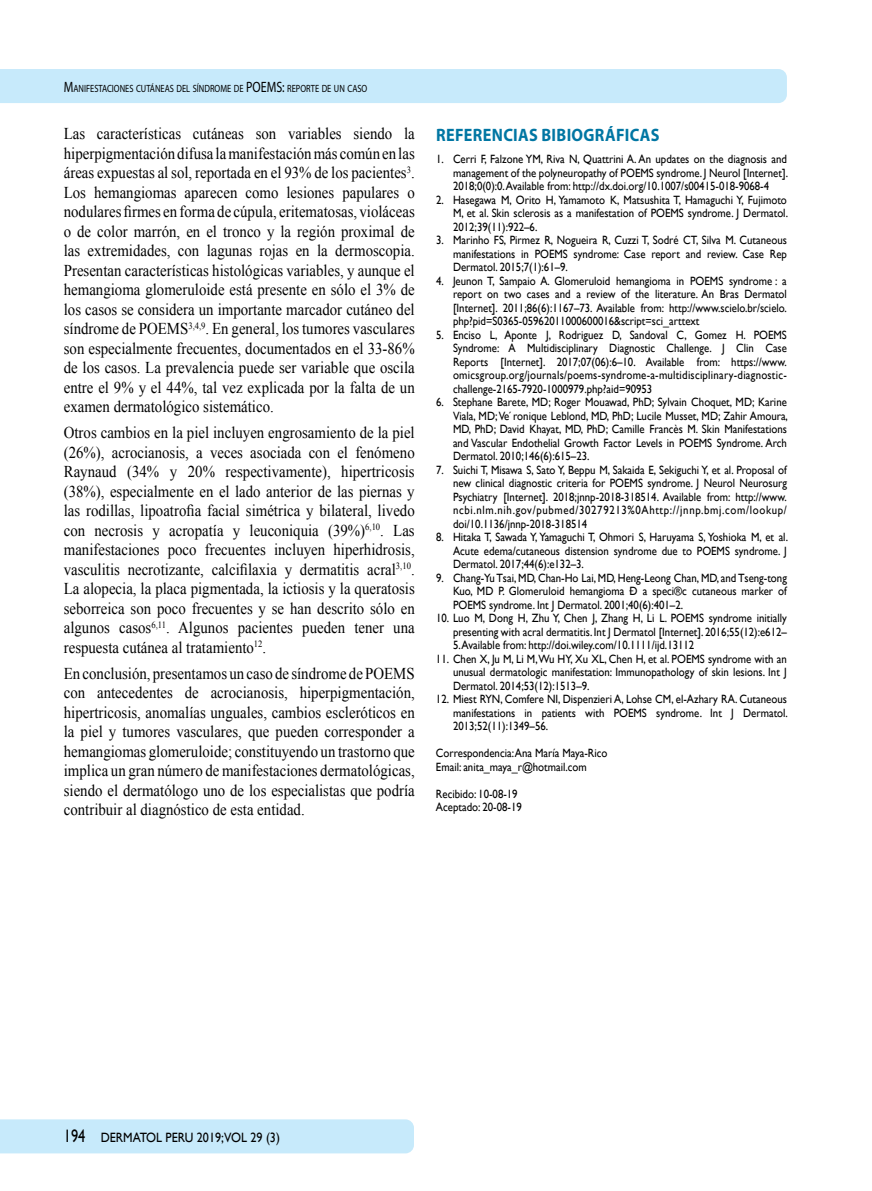
<style>
.page{position:relative;width:872px;height:1191px;background:#fff}
.page>*{position:absolute;margin:0;border:0;box-sizing:border-box;transform-origin:0 0}
.t1{font:700 18px "Myriad Pro";letter-spacing:.02em;color:#0076a3;scale:.9 1}
.t2{font:16.5px/19.5px "Times New Roman";color:#000;text-align:justify;scale:.9 1}
.t3{font:13.5px "Gill Sans";color:#000;scale:.9 1}
.t4{font:12px/13.5px "Gill Sans";color:#000;text-align:justify;scale:.9 1}
.t5{font:10.5px "Myriad Pro";color:#000;scale:.8 1}
.s1{font-size:15px}
.s2{font-size:18px}
</style>
<div class="page">
<div style="left:0;top:69px;width:787px;height:34px;background:#c7eafb"></div>
<div style="left:0;top:1119px;width:414px;height:34px;background:#c7eafb"></div>
<p class="t5" style="left:64px;top:82px;width:246px"><span class="s1">M</span>ANIFESTACIONES CUTÁNEAS DEL SÍNDROME DE <span class="s1">POEMS</span></p>
<p class="t5" style="left:282px;top:82px;width:108px"><span class="s1">:</span> REPORTE DE UN CASO</p>
<p class="t2" style="left:64px;top:123px;width:391px">Las características cutáneas son variables siendo la hiperpigmentación difusa la manifestación más común en las áreas expuestas al sol, reportada en el 93% de los pacientes<sup>3</sup>.<br>Los hemangiomas aparecen como lesiones papulares o nodulares firmes en forma de cúpula, eritematosas, violáceas o de color marrón, en el tronco y la región proximal de las extremidades, con lagunas rojas en la dermoscopia.<br>Presentan características histológicas variables, y aunque el hemangioma glomeruloide está presente en sólo el 3% de los casos se considera un importante marcador cutáneo del síndrome de POEMS<sup>3,4,9</sup>. En general, los tumores vasculares son especialmente frecuentes, documentados en el 33-86% de los casos. La prevalencia puede ser variable que oscila entre el 9% y el 44%, tal vez explicada por la falta de un examen dermatológico sistemático.</p>
<p class="t2" style="left:64px;top:422px;width:391px">Otros cambios en la piel incluyen engrosamiento de la piel (26%), acrocianosis, a veces asociada con el fenómeno Raynaud (34% y 20% respectivamente), hipertricosis (38%), especialmente en el lado anterior de las piernas y las rodillas, lipoatrofia facial simétrica y bilateral, livedo con necrosis y acropatía y leuconiquia (39%)<sup>6,10</sup>. Las manifestaciones poco frecuentes incluyen hiperhidrosis, vasculitis necrotizante, calcifilaxia y dermatitis acral<sup>3,10</sup>.<br>La alopecia, la placa pigmentada, la ictiosis y la queratosis seborreica son poco frecuentes y se han descrito sólo en algunos casos<sup>6,11</sup>. Algunos pacientes pueden tener una respuesta cutánea al tratamiento<sup>12</sup>.</p>
<p class="t2" style="left:64px;top:663px;width:391px">En conclusión, presentamos un caso de síndrome de POEMS con antecedentes de acrocianosis, hiperpigmentación, hipertricosis, anomalías unguales, cambios escleróticos en la piel y tumores vasculares, que pueden corresponder a hemangiomas glomeruloide; constituyendo un trastorno que implica un gran número de manifestaciones dermatológicas, siendo el dermatólogo uno de los especialistas que podría contribuir al diagnóstico de esta entidad.</p>
<h1 class="t1" style="left:436px;top:123px;width:250px">REFERENCIAS BIBIOGRÁFICAS</h1>
<p class="t4" style="left:453px;top:152px;width:374px;text-indent:-17px">1. Cerri F, Falzone YM, Riva N, Quattrini A. An updates on the diagnosis and management of the polyneuropathy of POEMS syndrome. J Neurol [Internet].<br>2018;0(0):0. Available from: http://dx.doi.org/10.1007/s00415-018-9068-4</p>
<p class="t4" style="left:453px;top:193px;width:374px;text-indent:-17px">2. Hasegawa M, Orito H, Yamamoto K, Matsushita T, Hamaguchi Y, Fujimoto M, et al. Skin sclerosis as a manifestation of POEMS syndrome. J Dermatol.<br>2012;39(11):922–6.</p>
<p class="t4" style="left:453px;top:233px;width:372px;text-indent:-17px">3. Marinho FS, Pirmez R, Nogueira R, Cuzzi T, Sodré CT, Silva M. Cutaneous manifestations in POEMS syndrome: Case report and review. Case Rep Dermatol. 2015;7(1):61–9.</p>
<p class="t4" style="left:453px;top:274px;width:372px;text-indent:-17px">4. Jeunon T, Sampaio A. Glomeruloid hemangioma in POEMS syndrome : a report on two cases and a review of the literature. An Bras Dermatol [Internet]. 2011;86(6):1167–73. Available from: http://www.scielo.br/scielo. php?pid=S0365-05962011000600016&amp;script=sci_arttext</p>
<p class="t4" style="left:453px;top:328px;width:372px;text-indent:-17px">5. Enciso L, Aponte J, Rodriguez D, Sandoval C, Gomez H. POEMS Syndrome: A Multidisciplinary Diagnostic Challenge. J Clin Case Reports [Internet]. 2017;07(06):6–10. Available from: https://www. omicsgroup.org/journals/poems-syndrome-a-multidisciplinary-diagnostic&shy;challenge-2165-7920-1000979.php?aid=90953</p>
<p class="t4" style="left:453px;top:395px;width:374px;text-indent:-17px">6. Stephane Barete, MD; Roger Mouawad, PhD; Sylvain Choquet, MD; Karine Viala, MD;Ve ́ronique Leblond, MD, PhD; Lucile Musset, MD; Zahir Amoura, MD, PhD; David Khayat, MD, PhD; Camille Francès M. Skin Manifestations and Vascular Endothelial Growth Factor Levels in POEMS Syndrome. Arch Dermatol. 2010;146(6):615–23.</p>
<p class="t4" style="left:453px;top:463px;width:372px;text-indent:-17px">7. Suichi T, Misawa S, Sato Y, Beppu M, Sakaida E, Sekiguchi Y, et al. Proposal of new clinical diagnostic criteria for POEMS syndrome. J Neurol Neurosurg Psychiatry [Internet]. 2018;jnnp-2018-318514. Available from: http://www. ncbi.nlm.nih.gov/pubmed/30279213%0Ahttp://jnnp.bmj.com/lookup/ doi/10.1136/jnnp-2018-318514</p>
<p class="t4" style="left:453px;top:530px;width:374px;text-indent:-17px">8. Hitaka T, Sawada Y, Yamaguchi T, Ohmori S, Haruyama S, Yoshioka M, et al.<br>Acute edema/cutaneous distension syndrome due to POEMS syndrome. J Dermatol. 2017;44(6):e132–3.</p>
<p class="t4" style="left:453px;top:571px;width:372px;text-indent:-17px">9. Chang-Yu Tsai, MD, Chan-Ho Lai, MD, Heng-Leong Chan, MD, and Tseng-tong Kuo, MD P. Glomeruloid hemangioma Ð a speci®c cutaneous marker of POEMS syndrome. Int J Dermatol. 2001;40(6):401–2.</p>
<p class="t4" style="left:436px;top:611px;width:391px;text-align:right">10. Luo M, Dong H, Zhu Y, Chen J, Zhang H, Li L. POEMS syndrome initially presenting with acral dermatitis. Int J Dermatol [Internet]. 2016;55(12):e612–</p>
<p class="t4" style="left:453px;top:638px;width:270px">5. Available from: http://doi.wiley.com/10.1111/ijd.13112</p>
<p class="t4" style="left:453px;top:652px;width:372px;text-indent:-17px">11. Chen X, Ju M, Li M, Wu HY, Xu XL, Chen H, et al. POEMS syndrome with an unusual dermatologic manifestation: Immunopathology of skin lesions. Int J Dermatol. 2014;53(12):1513–9.</p>
<p class="t4" style="left:453px;top:692px;width:374px;text-indent:-17px">12. Miest RYN, Comfere NI, Dispenzieri A, Lohse CM, el-Azhary RA. Cutaneous manifestations in patients with POEMS syndrome. Int J Dermatol.<br>2013;52(11):1349–56.</p>
<p class="t4" style="left:436px;top:746px;width:192px">Correspondencia: Ana María Maya-Rico<br>Email: anita_maya_r@hotmail.com</p>
<p class="t4" style="left:436px;top:787px;width:97px">Recibido: 10-08-19<br>Aceptado: 20-08-19</p>
<p class="t3" style="left:64px;top:1129px;width:242px"><span class="s2">194</span> DERMATOL PERU 2019;VOL 29 (3)</p>
</div>
